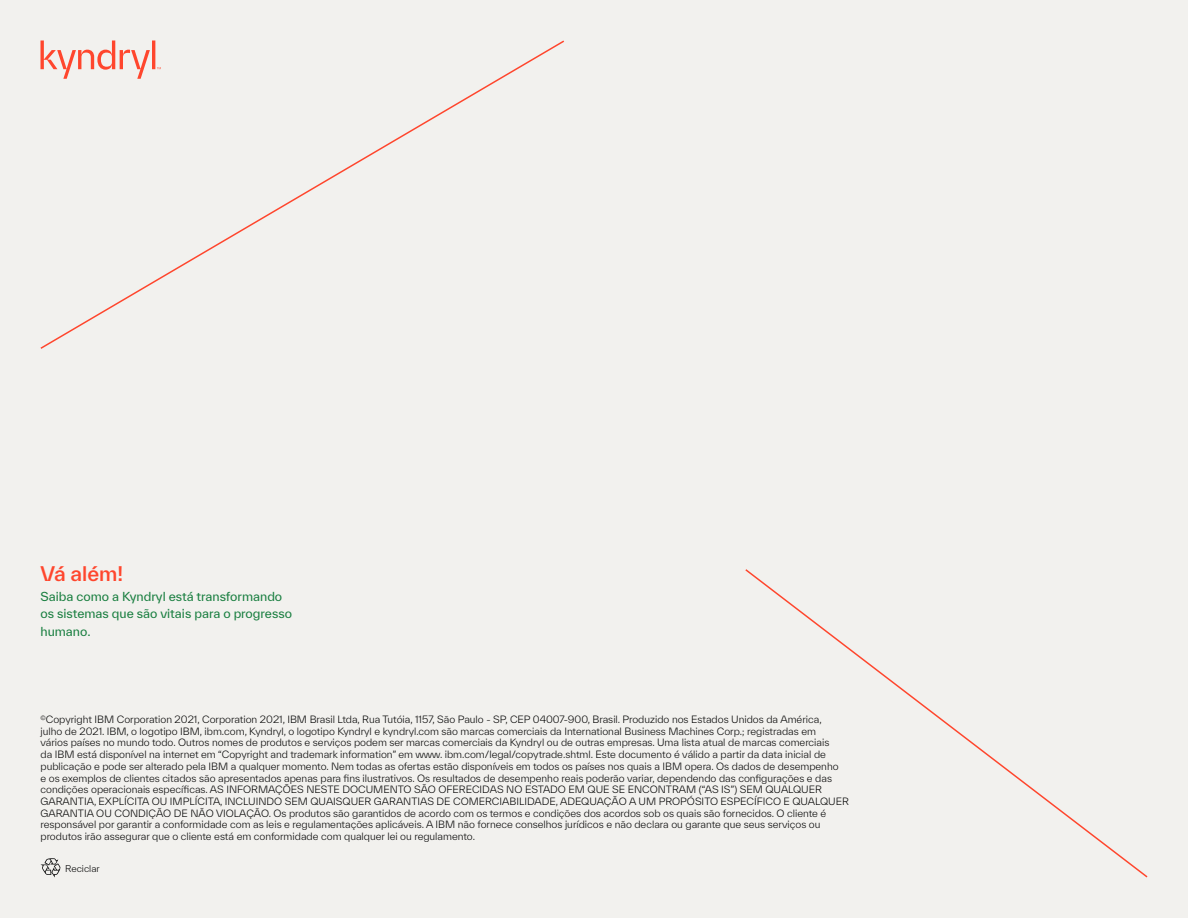
<style>
.page{position:relative;width:1188px;height:918px;background:#f2f1ee}
.page>*{position:absolute;margin:0;border:0;box-sizing:border-box;transform-origin:0 0}
.t1{font:500 19.5px "TWK Everett";color:#ff462d}
.t2{font:12px/17.2px "TWK Everett";color:#187e3f}
.t3{font:300 9.75px/11.7px "TWK Everett";color:#000}
.t4{font:300 9px "TWK Everett";color:#000}
</style>
<div class="page">
<svg style="left:40px;top:40px;width:524px;height:309px"></svg>
<svg style="left:745px;top:569px;width:403px;height:309px"></svg>
<svg style="left:40px;top:40px;width:121px;height:39px"></svg>
<svg style="left:41px;top:858px;width:20px;height:20px"></svg>
<h1 class="t1" style="left:40px;top:560px;width:84px">Vá além!</h1>
<p class="t2" style="left:40px;top:588px;width:253px">Saiba como a Kyndryl está transformando os sistemas que são vitais para o progresso humano.</p>
<p class="t3" style="left:40px;top:713px;width:810px"><sup>©</sup>Copyright IBM Corporation 2021, Corporation 2021, IBM Brasil Ltda, Rua Tutóia, 1157, São Paulo - SP, CEP 04007-900, Brasil. Produzido nos Estados Unidos da América,<br>julho de 2021. IBM, o logotipo IBM, ibm.com, Kyndryl, o logotipo Kyndryl e kyndryl.com são marcas comerciais da International Business Machines Corp.; registradas em<br>vários países no mundo todo. Outros nomes de produtos e serviços podem ser marcas comerciais da Kyndryl ou de outras empresas. Uma lista atual de marcas comerciais<br>da IBM está disponível na internet em “Copyright and trademark information” em www. ibm.com/legal/copytrade.shtml. Este documento é válido a partir da data inicial de publicação e pode ser alterado pela IBM a qualquer momento. Nem todas as ofertas estão disponíveis em todos os países nos quais a IBM opera. Os dados de desempenho<br>e os exemplos de clientes citados são apresentados apenas para fins ilustrativos. Os resultados de desempenho reais poderão variar, dependendo das configurações e das condições operacionais específicas. AS INFORMAÇÕES NESTE DOCUMENTO SÃO OFERECIDAS NO ESTADO EM QUE SE ENCONTRAM (“AS IS”) SEM QUALQUER GARANTIA, EXPLÍCITA OU IMPLÍCITA, INCLUINDO SEM QUAISQUER GARANTIAS DE COMERCIABILIDADE, ADEQUAÇÃO A UM PROPÓSITO ESPECÍFICO E QUALQUER GARANTIA OU CONDIÇÃO DE NÃO VIOLAÇÃO. Os produtos são garantidos de acordo com os termos e condições dos acordos sob os quais são fornecidos. O cliente é responsável por garantir a conformidade com as leis e regulamentações aplicáveis. A IBM não fornece conselhos jurídicos e não declara ou garante que seus serviços ou produtos irão assegurar que o cliente está em conformidade com qualquer lei ou regulamento.</p>
<p class="t4" style="left:65px;top:862px;width:36px">Reciclar</p>
</div>
